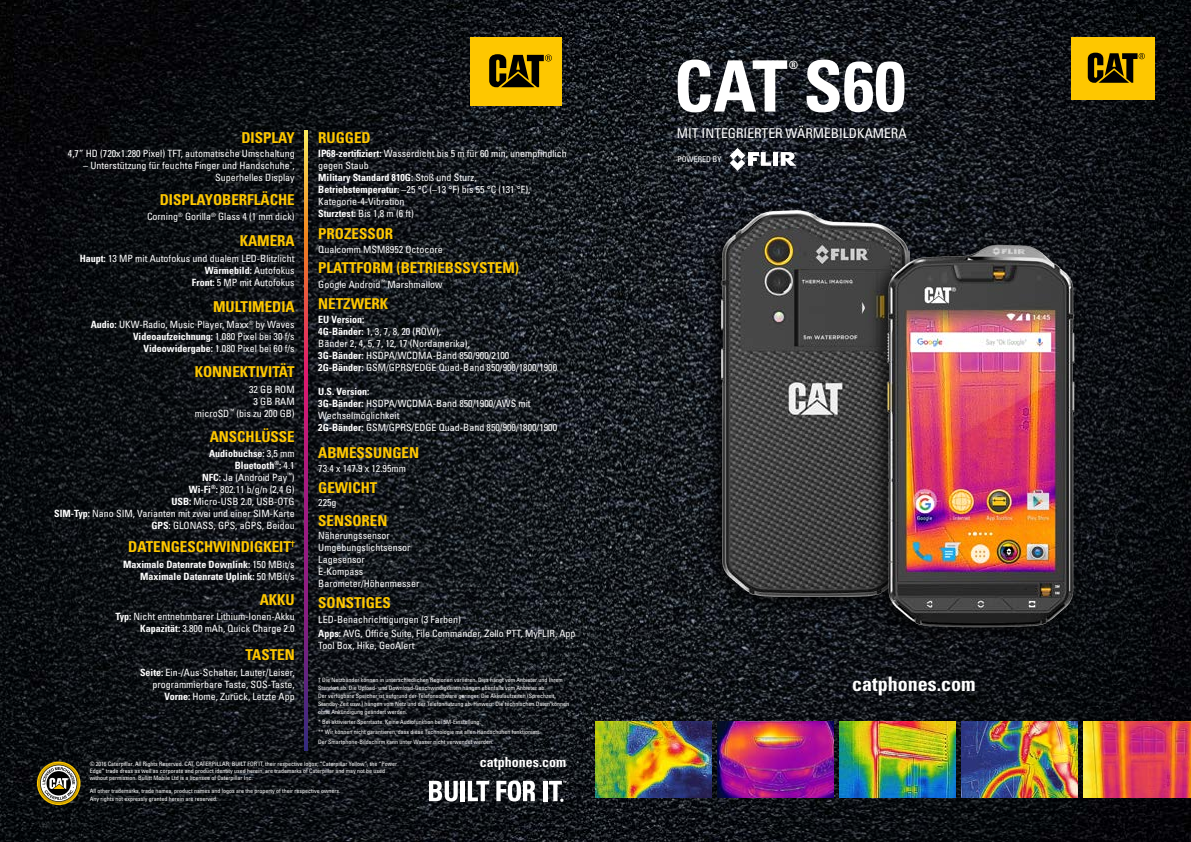
<style>
.page{position:relative;width:1191px;height:842px;background:#fff}
.page>*{position:absolute;margin:0;border:0;box-sizing:border-box;transform-origin:0 0}
.t1{font:700 condensed 70.9px "Univers LT Std";color:#fff}
.t2{font:700 condensed 20px "Univers LT Std";color:#fff}
.t3{font:700 condensed 15px "Univers LT Std";color:#fec700}
.t4{font:700 condensed 14px "Univers LT Std";color:#fff}
.t5{font:condensed 13.5px "Univers LT Std";color:#fff}
.t6{font:700 condensed 11.4px "Univers LT Std";color:#fff}
.t7{font:condensed 10px/12px "Univers LT Std";color:#fff;text-align:right}
.t8{font:700 condensed 10px/12px "Univers LT Std";color:#fff;text-align:right}
.t9{font:condensed 7.9px "Univers LT Std";color:#fff}
.t10{font:condensed 6px/8px "Univers LT Std";color:#fff}
.s1{font-weight:700}
.s2{font-weight:400}
</style>
<div class="page">
<img style="left:0;top:0;width:1191px;height:842px">
<svg style="left:37px;top:761px;width:44px;height:44px;background:#7c724b"></svg>
<div style="left:471px;top:37px;width:91px;height:68px;background:#fec700"></div>
<svg style="left:489px;top:54px;width:63px;height:33px"></svg>
<div style="left:1071px;top:37px;width:83px;height:62px;background:#fec700"></div>
<svg style="left:1087px;top:53px;width:57px;height:30px"></svg>
<img style="left:1083px;top:721px;width:108px;height:77px">
<img style="left:839px;top:721px;width:116px;height:77px">
<img style="left:595px;top:721px;width:117px;height:77px">
<img style="left:717px;top:721px;width:116px;height:77px">
<img style="left:961px;top:721px;width:116px;height:77px">
<div style="left:702px;top:199px;width:219px;height:416px;background:#000;opacity:.75"></div>
<img style="left:721px;top:210px;width:188px;height:386px">
<div style="left:866px;top:234px;width:219px;height:412px;background:#000;opacity:.75"></div>
<img style="left:875px;top:230px;width:211px;height:416px">
<svg style="left:304px;top:131px;width:3px;height:620px;background:#b24265"></svg>
<svg style="left:429px;top:781px;width:29px;height:20px"></svg>
<div style="left:460px;top:781px;width:5px;height:20px;background:#fff"></div>
<svg style="left:468px;top:781px;width:21px;height:20px"></svg>
<svg style="left:496px;top:780px;width:39px;height:21px"></svg>
<hr style="left:543px;top:781px;width:4px;height:20px;background:#fff">
<svg style="left:549px;top:781px;width:17px;height:21px"></svg>
<div style="left:773px;top:152px;width:5px;height:14px;background:#fff"></div>
<svg style="left:729px;top:148px;width:42px;height:23px"></svg>
<svg style="left:780px;top:152px;width:16px;height:14px"></svg>
<h3 class="t3" style="left:241px;top:128px;width:55px">DISPLAY</h3>
<p class="t7" style="left:68px;top:147px;width:228px">4,7” HD (720x1.280 Pixel) TFT, automatische Umschaltung</p>
<p class="t7" style="left:83px;top:159px;width:213px">– Unterstützung für feuchte Finger und Handschuhe<sup>*</sup>,<br>Superhelles Display</p>
<p class="t7" style="left:147px;top:210px;width:149px">Corning<sup>®</sup> Gorilla<sup>®</sup> Glass 4 (1 mm dick)</p>
<h3 class="t3" style="left:160px;top:191px;width:137px">DISPLAYOBERFLÄCHE</h3>
<h3 class="t3" style="left:240px;top:231px;width:57px">KAMERA</h3>
<p class="t7" style="left:80px;top:252px;width:216px"><span class="s1">Haupt:</span> 13 MP mit Autofokus und dualem LED-Blitzlicht<br><span class="s1">Wärmebild:</span> Autofokus<br><span class="s1">Front:</span> 5 MP mit Autofokus</p>
<h3 class="t3" style="left:213px;top:298px;width:83px">MULTIMEDIA</h3>
<p class="t7" style="left:91px;top:319px;width:205px"><span class="s1">Audio:</span> UKW-Radio, Music Player, Maxx<sup>®</sup> by Waves<br><span class="s1">Videoaufzeichnung:</span> 1.080 Pixel bei 30 f/s<br><span class="s1">Videowidergabe:</span> 1.080 Pixel bei 60 f/s</p>
<h3 class="t3" style="left:195px;top:363px;width:101px">KONNEKTIVITÄT</h3>
<p class="t7" style="left:195px;top:383px;width:101px">32 GB ROM<br>3 GB RAM<br>microSD<sup>™</sup> (bis zu 200 GB)</p>
<h3 class="t3" style="left:210px;top:428px;width:87px">ANSCHLÜSSE</h3>
<p class="t7" style="left:54px;top:447px;width:242px"><span class="s1">Audiobuchse:</span> 3,5 mm<br><span class="s1">Bluetooth</span><sup>®</sup><span class="s1">:</span> 4.1<br><span class="s1">NFC:</span> Ja (Android Pay<sup>™</sup>)<br><span class="s1">Wi-Fi</span><sup>®</sup><span class="s1">:</span> 802.11 b/g/n (2,4 G)<br><span class="s1">USB:</span> Micro-USB 2.0, USB-OTG<br><span class="s1">SIM-Typ:</span> Nano SIM, Varianten mit zwei und einer SIM-Karte<br><span class="s1">GPS:</span> GLONASS, GPS, aGPS, Beidou</p>
<h3 class="t3" style="left:128px;top:537px;width:168px">DATENGESCHWINDIGKEIT<sup>†</sup></h3>
<p class="t8" style="left:123px;top:559px;width:173px">Maximale Datenrate Downlink: <span class="s2">150 MBit/s<br></span>Maximale Datenrate Uplink: <span class="s2">50 MBit/s</span></p>
<h3 class="t3" style="left:260px;top:590px;width:37px">AKKU</h3>
<h3 class="t3" style="left:318px;top:128px;width:54px">RUGGED</h3>
<p class="t7" style="left:318px;top:147px;width:250px;text-align:left"><span class="s1">IP68-zertifiziert:</span> Wasserdicht bis 5 m für 60 min, unempfindlich gegen Staub<br><span class="s1">Military Standard 810G:</span> Stoß und Sturz,<br><span class="s1">Betriebstemperatur:</span> –25 °C (–13 °F) bis 55 °C (131 °F), Kategorie-4-Vibration<br><span class="s1">Sturztest:</span> Bis 1,8 m (6 ft)</p>
<h3 class="t3" style="left:318px;top:225px;width:77px">PROZESSOR</h3>
<h3 class="t3" style="left:318px;top:258px;width:202px">PLATTFORM (BETRIEBSSYSTEM)</h3>
<p class="t7" style="left:318px;top:243px;width:126px">Qualcomm MSM8952 Octocore</p>
<p class="t7" style="left:318px;top:278px;width:126px">Google Android<sup>™</sup> Marshmallow</p>
<h3 class="t3" style="left:318px;top:294px;width:72px">NETZWERK</h3>
<p class="t7" style="left:318px;top:313px;width:240px;text-align:left"><span class="s1">EU Version:<br>4G-Bänder:</span> 1, 3, 7, 8, 20 (ROW),<br>Bänder 2, 4, 5, 7, 12, 17 (Nordamerika),<br><span class="s1">3G-Bänder:</span> HSDPA/WCDMA-Band 850/900/2100<br><span class="s1">2G-Bänder:</span> GSM/GPRS/EDGE Quad-Band 850/900/1800/1900</p>
<p class="t7" style="left:318px;top:385px;width:240px;text-align:left"><span class="s1">U.S. Version:<br>3G-Bänder:</span> HSDPA/WCDMA-Band 850/1900/AWS mit Wechselmöglichkeit<br><span class="s1">2G-Bänder:</span> GSM/GPRS/EDGE Quad-Band 850/900/1800/1900</p>
<h3 class="t3" style="left:318px;top:443px;width:102px">ABMESSUNGEN</h3>
<h3 class="t3" style="left:318px;top:478px;width:61px">GEWICHT</h3>
<p class="t7" style="left:318px;top:463px;width:89px">73.4 x 147.9 x 12.95mm</p>
<p class="t7" style="left:318px;top:496px;width:20px">225g</p>
<h3 class="t3" style="left:318px;top:512px;width:71px">SENSOREN</h3>
<p class="t7" style="left:318px;top:529px;width:103px;text-align:left">Näherungssensor<br>Umgebungslichtsensor<br>Lagesensor<br>E-Kompass<br>Barometer/Höhenmesser</p>
<h3 class="t3" style="left:318px;top:594px;width:74px">SONSTIGES</h3>
<p class="t7" style="left:116px;top:610px;width:181px"><span class="s1">Typ:</span> Nicht entnehmbarer Lithium-Ionen-Akku<br><span class="s1">Kapazität:</span> 3.800 mAh, Quick Charge 2.0</p>
<p class="t7" style="left:318px;top:612px;width:259px;line-height:14px;text-align:left">LED-Benachrichtigungen (3 Farben)<br><span class="s1">Apps:</span> AVG, Office Suite, File Commander, Zello PTT, MyFLIR, App</p>
<p class="t7" style="left:318px;top:639px;width:98px">Tool Box, Hike, GeoAlert</p>
<p class="t10" style="left:318px;top:676px;width:252px">† Die Netzbänder können in unterschiedlichen Regionen variieren. Dies hängt vom Anbieter und Ihrem Standort ab. Die Upload- und Download-Geschwindigkeiten hängen ebenfalls vom Anbieter ab.<br>Der verfügbare Speicher ist aufgrund der Telefonsoftware geringer. Die Akkulaufzeiten (Sprechzeit, Standby-Zeit usw.) hängen vom Netz und der Telefonnutzung ab. Hinweis: Die technischen Daten können ohne Ankündigung geändert werden.</p>
<h3 class="t3" style="left:246px;top:646px;width:51px">TASTEN</h3>
<p class="t7" style="left:140px;top:667px;width:156px"><span class="s1">Seite:</span> Ein-/Aus-Schalter, Lauter/Leiser, programmierbare Taste, SOS-Taste,<br><span class="s1">Vorne:</span> Home, Zurück, Letzte App</p>
<p class="t10" style="left:318px;top:717px;width:224px;line-height:10px">* Bei aktivierter Sperrtaste. Keine Audiofunktion bei 5M-Einstellung.<br>** Wir können nicht garantieren, dass diese Technologie mit allen Handschuhen funktioniert.<br>Der Smartphone-Bildschirm kann unter Wasser nicht verwendet werden.</p>
<p class="t10" style="left:90px;top:760px;width:309px;line-height:7.2px">© 2016 Caterpillar. All Rights Reserved. CAT, CATERPILLAR, BUILT FOR IT, their respective logos, “Caterpillar Yellow”, the “Power<br>Edge” trade dress as well as corporate and product identity used herein, are trademarks of Caterpillar and may not be used without permission. Bullitt Mobile Ltd is a licensee of Caterpillar Inc.</p>
<p class="t10" style="left:90px;top:786px;width:252px">All other trademarks, trade names, product names and logos are the property of their respective owners.<br>Any rights not expressly granted herein are reserved.</p>
<h3 class="t4" style="left:480px;top:753px;width:88px">catphones.com</h3>
<h1 class="t1" style="left:673px;top:43px;width:234px">CAT S60</h1>
<h3 class="t5" style="left:677px;top:125px;width:231px">MIT INTEGRIERTER WÄRMEBILDKAMERA</h3>
<p class="t9" style="left:677px;top:154px;width:46px">POWERED BY</p>
<p class="t6" style="left:788px;top:58px;width:11px">®</p>
<h2 class="t2" style="left:852px;top:672px;width:125px">catphones.com</h2>
</div>
